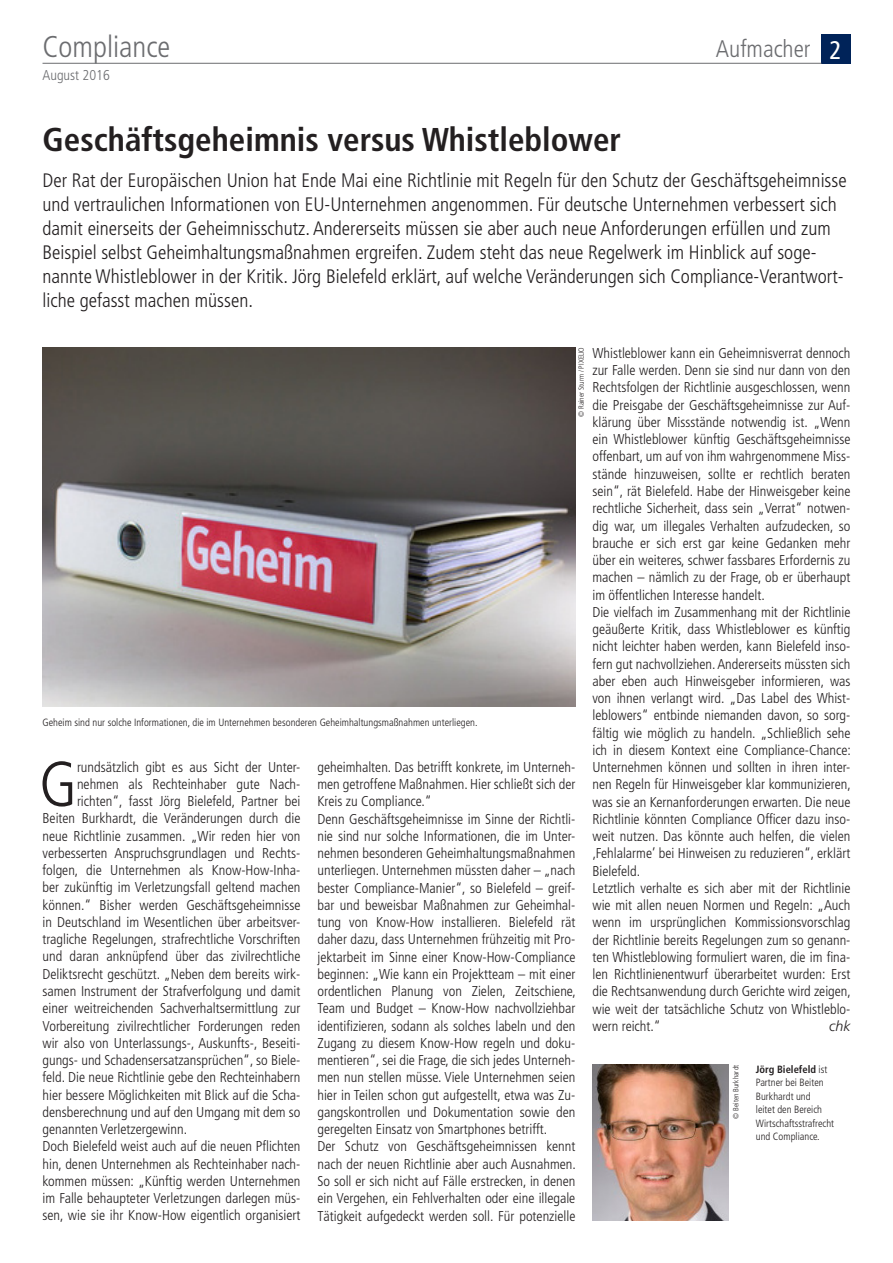
<style>
.page{position:relative;width:893px;height:1263px;background:#fff}
.page>*{position:absolute;margin:0;border:0;box-sizing:border-box;transform-origin:0 0}
.t1{font:300 condensed 63.75px "Frutiger";color:#231f20}
.t2{font:700 condensed 33px "Frutiger";color:#231f20}
.t3{font:300 condensed 30px "Frutiger";color:#6c6d70}
.t4{font:300 condensed 24px "Frutiger";color:#6c6d70}
.t5{font:300 condensed 19.5px/24px "Frutiger";color:#231f20}
.t6{font:300 condensed 14.25px/17.2px "Frutiger";color:#231f20}
.t7{font:300 condensed 14.25px "Frutiger";color:#6c6d70}
.t8{font:italic 300 14.25px "Frutiger CE";color:#231f20}
.t9{font:300 condensed 10.5px/13.5px "Frutiger";color:#231f20}
.t10{font:300 condensed 7.5px "Frutiger";color:#231f20}
.s1{font-weight:400;font-size:25.5px;color:#fff}
.s2{font-weight:700}
</style>
<div class="page">
<div style="left:821px;top:35px;width:29px;height:29px;background:#002359"></div>
<hr style="left:43px;top:63px;width:778px;height:1px;background:#6c6d70">
<img style="left:43px;top:347px;width:532px;height:359px">
<img style="left:592px;top:1065px;width:137px;height:155px">
<h3 class="t3" style="left:43px;top:29px;width:129px">Compliance</h3>
<h3 class="t4" style="left:716px;top:35px;width:127px">Aufmacher <span class="s1">2</span></h3>
<p class="t7" style="left:43px;top:67px;width:69px">August 2016</p>
<h2 class="t2" style="left:43px;top:120px;width:580px">Geschäftsgeheimnis versus Whistleblower</h2>
<p class="t5" style="left:43px;top:169px;width:806px">Der Rat der Europäischen Union hat Ende Mai eine Richtlinie mit Regeln für den Schutz der Geschäftsgeheimnisse und vertraulichen Informationen von EU-Unternehmen angenommen. Für deutsche Unternehmen verbessert sich damit einerseits der Geheimnisschutz. Andererseits müssen sie aber auch neue Anforderungen erfüllen und zum Beispiel selbst Geheimhaltungsmaßnahmen ergreifen. Zudem steht das neue Regelwerk im Hinblick auf soge&shy;nannte Whistleblower in der Kritik. Jörg Bielefeld erklärt, auf welche Veränderungen sich Compliance-Verantwort&shy;liche gefasst machen müssen.</p>
<p class="t10" style="left:577px;top:417px;width:71px;rotate:-90deg">© Rainer Sturm / PIXELIO</p>
<p class="t9" style="left:43px;top:716px;width:437px">Geheim sind nur solche Informationen, die im Unternehmen besonderen Geheimhaltungsmaßnahmen unterliegen.</p>
<h1 class="t1" style="left:39px;top:748px;width:39px">G</h1>
<p class="t6" style="left:77px;top:758px;width:225px">rundsätzlich gibt es aus Sicht der Unter-</p>
<p class="t6" style="left:77px;top:775px;width:225px">nehmen als Rechteinhaber gute Nach-</p>
<p class="t6" style="left:77px;top:793px;width:225px">richten“, fasst Jörg Bielefeld, Partner bei</p>
<p class="t6" style="left:43px;top:810px;width:259px">Beiten Burkhardt, die Veränderungen durch die</p>
<p class="t6" style="left:43px;top:827px;width:259px">neue Richtlinie zusammen. „Wir reden hier von</p>
<p class="t6" style="left:43px;top:844px;width:259px">verbesserten Anspruchsgrundlagen und Rechts-</p>
<p class="t6" style="left:43px;top:862px;width:259px">folgen, die Unternehmen als Know-How-Inha-</p>
<p class="t6" style="left:43px;top:879px;width:259px">ber zukünftig im Verletzungsfall geltend machen</p>
<p class="t6" style="left:43px;top:896px;width:259px">können.“ Bisher werden Geschäftsgeheimnisse</p>
<p class="t6" style="left:43px;top:913px;width:259px">in Deutschland im Wesentlichen über arbeitsver-</p>
<p class="t6" style="left:43px;top:931px;width:259px">tragliche Regelungen, strafrechtliche Vorschriften</p>
<p class="t6" style="left:43px;top:948px;width:259px">und daran anknüpfend über das zivilrechtliche</p>
<p class="t6" style="left:43px;top:965px;width:259px">Deliktsrecht geschützt. „Neben dem bereits wirk-</p>
<p class="t6" style="left:43px;top:983px;width:259px">samen Instrument der Strafverfolgung und damit</p>
<p class="t6" style="left:43px;top:1000px;width:259px">einer weitreichenden Sachverhaltsermittlung zur</p>
<p class="t6" style="left:43px;top:1017px;width:259px">Vorbereitung zivilrechtlicher Forderungen reden</p>
<p class="t6" style="left:43px;top:1034px;width:259px">wir also von Unterlassungs-, Auskunfts-, Beseiti-</p>
<p class="t6" style="left:43px;top:1052px;width:259px">gungs- und Schadensersatzansprüchen“, so Biele-</p>
<p class="t6" style="left:43px;top:1069px;width:259px">feld. Die neue Richtlinie gebe den Rechteinhabern</p>
<p class="t6" style="left:43px;top:1086px;width:259px">hier bessere Möglichkeiten mit Blick auf die Scha-</p>
<p class="t6" style="left:43px;top:1103px;width:259px">densberechnung und auf den Umgang mit dem so</p>
<p class="t6" style="left:43px;top:1121px;width:146px">genannten Verletzergewinn.</p>
<p class="t6" style="left:43px;top:1138px;width:259px">Doch Bielefeld weist auch auf die neuen Pflichten</p>
<p class="t6" style="left:43px;top:1155px;width:259px">hin, denen Unternehmen als Rechteinhaber nach-</p>
<p class="t6" style="left:43px;top:1172px;width:259px">kommen müssen: „Künftig werden Unternehmen</p>
<p class="t6" style="left:43px;top:1190px;width:259px">im Falle behaupteter Verletzungen darlegen müs-</p>
<p class="t6" style="left:43px;top:1207px;width:259px">sen, wie sie ihr Know-How eigentlich organisiert</p>
<p class="t6" style="left:317px;top:758px;width:260px">geheimhalten. Das betrifft konkrete, im Unterneh&shy;men getroffene Maßnahmen. Hier schließt sich der Kreis zu Compliance.“<br>Denn Geschäftsgeheimnisse im Sinne der Richtli&shy;nie sind nur solche Informationen, die im Unter&shy;nehmen besonderen Geheimhaltungsmaßnahmen unterliegen. Unternehmen müssten daher – „nach bester Compliance-Manier“, so Bielefeld – greif&shy;bar und beweisbar Maßnahmen zur Geheimhal&shy;tung von Know-How installieren. Bielefeld rät daher dazu, dass Unternehmen frühzeitig mit Pro&shy;jektarbeit im Sinne einer Know-How-Compliance beginnen: „Wie kann ein Projektteam – mit einer ordentlichen Planung von Zielen, Zeitschiene, Team und Budget – Know-How nachvollziehbar identifizieren, sodann als solches labeln und den Zugang zu diesem Know-How regeln und doku&shy;mentieren“, sei die Frage, die sich jedes Unterneh&shy;men nun stellen müsse. Viele Unternehmen seien hier in Teilen schon gut aufgestellt, etwa was Zu&shy;gangskontrollen und Dokumentation sowie den geregelten Einsatz von Smartphones betrifft.<br>Der Schutz von Geschäftsgeheimnissen kennt nach der neuen Richtlinie aber auch Ausnahmen.<br>So soll er sich nicht auf Fälle erstrecken, in denen ein Vergehen, ein Fehlverhalten oder eine illegale Tätigkeit aufgedeckt werden soll. Für potenzielle</p>
<p class="t6" style="left:592px;top:345px;width:260px">Whistleblower kann ein Geheimnisverrat dennoch zur Falle werden. Denn sie sind nur dann von den Rechtsfolgen der Richtlinie ausgeschlossen, wenn die Preisgabe der Geschäftsgeheimnisse zur Auf&shy;klärung über Missstände notwendig ist. „Wenn ein Whistleblower künftig Geschäftsgeheimnisse offenbart, um auf von ihm wahrgenommene Miss&shy;stände hinzuweisen, sollte er rechtlich beraten sein“, rät Bielefeld. Habe der Hinweisgeber keine rechtliche Sicherheit, dass sein „Verrat“ notwen&shy;dig war, um illegales Verhalten aufzudecken, so brauche er sich erst gar keine Gedanken mehr über ein weiteres, schwer fassbares Erfordernis zu machen – nämlich zu der Frage, ob er überhaupt im öffentlichen Interesse handelt.<br>Die vielfach im Zusammenhang mit der Richtlinie geäußerte Kritik, dass Whistleblower es künftig nicht leichter haben werden, kann Bielefeld inso&shy;fern gut nachvollziehen. Andererseits müssten sich aber eben auch Hinweisgeber informieren, was von ihnen verlangt wird. „Das Label des Whist&shy;leblowers“ entbinde niemanden davon, so sorg&shy;fältig wie möglich zu handeln. „Schließlich sehe ich in diesem Kontext eine Compliance-Chance:<br>Unternehmen können und sollten in ihren inter&shy;nen Regeln für Hinweisgeber klar kommunizieren, was sie an Kernanforderungen erwarten. Die neue Richtlinie könnten Compliance Officer dazu inso&shy;weit nutzen. Das könnte auch helfen, die vielen ‚Fehlalarme’ bei Hinweisen zu reduzieren“, erklärt Bielefeld.<br>Letztlich verhalte es sich aber mit der Richtlinie wie mit allen neuen Normen und Regeln: „Auch wenn im ursprünglichen Kommissionsvorschlag der Richtlinie bereits Regelungen zum so genann&shy;ten Whistleblowing formuliert waren, die im fina&shy;len Richtlinienentwurf überarbeitet wurden: Erst die Rechtsanwendung durch Gerichte wird zeigen, wie weit der tatsächliche Schutz von Whistleblo&shy;wern reicht.“</p>
<p class="t8" style="left:829px;top:1018px;width:23px">chk</p>
<p class="t10" style="left:732px;top:1119px;width:55px;rotate:-90deg">© Beiten Burkhardt</p>
<p class="t9" style="left:756px;top:1062px;width:80px"><span class="s2">Jörg Bielefeld</span> ist<br>Partner bei Beiten<br>Burkhardt und<br>leitet den Bereich<br>Wirtschaftsstrafrecht und Compliance.</p>
</div>
